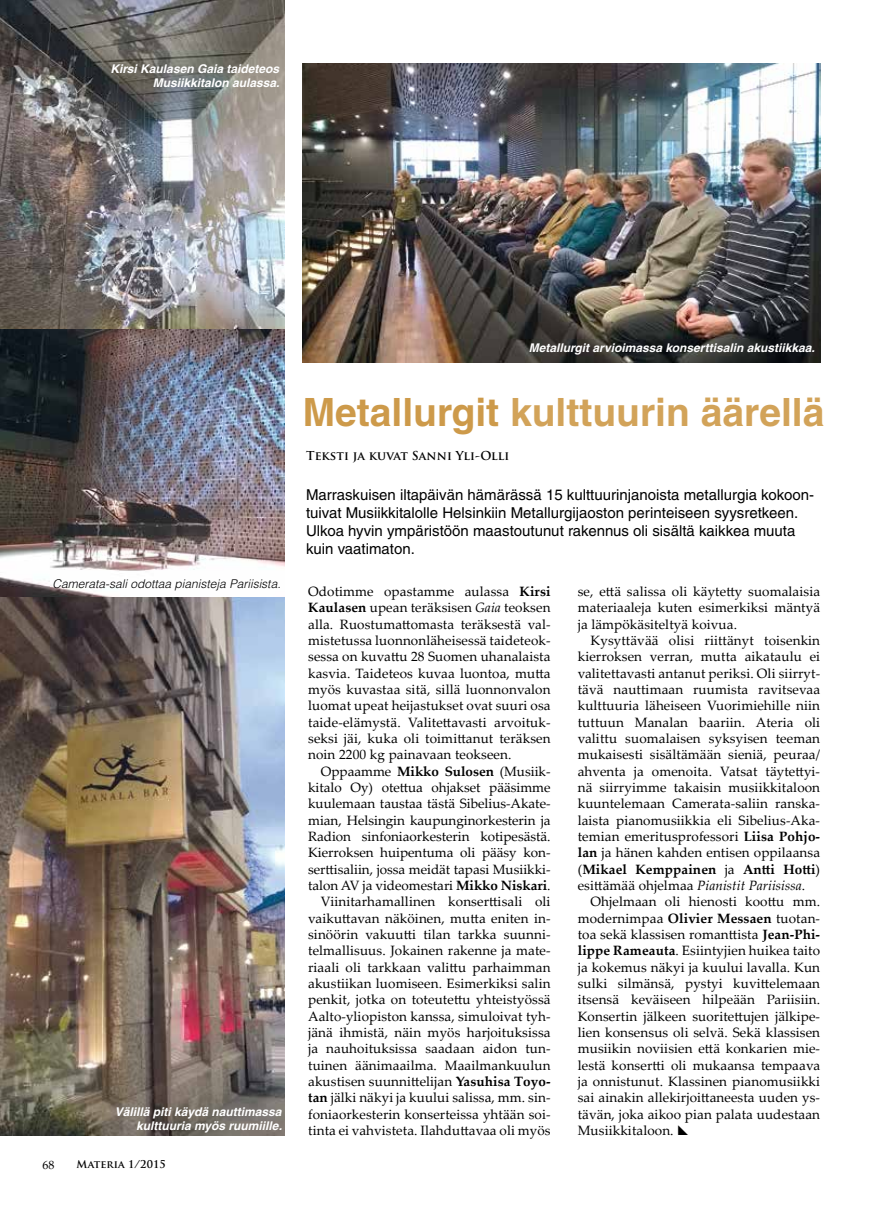
<style>
.page{position:relative;width:893px;height:1221px;background:#fff}
.page>*{position:absolute;margin:0;border:0;box-sizing:border-box;transform-origin:0 0}
.t1{font:700 39px "Helvetica";color:#d2a359}
.t2{font:15px/18px "Helvetica";color:#000}
.t3{font:13.5px/16.4px "Palatino Linotype";letter-spacing:.005em;color:#000;text-align:justify}
.t4{font:italic 700 12px/14.4px "Helvetica";color:#fff;text-align:right}
.t5{font:italic 300 12px "Helvetica";color:#000}
.t6{font:700 12px "Trajan Pro";letter-spacing:.01em;color:#000}
.t7{font:12px "Palatino Linotype";color:#000}
.t8{font:700 10.5px "Trajan Pro";letter-spacing:.01em;color:#000}
.s1{color:#cd9a4a}
.s2{font-weight:700}
.s3{font-style:italic}
</style>
<div class="page">
<img style="left:302px;top:64px;width:519px;height:299px">
<img style="left:0;top:596px;width:285px;height:539px">
<img style="left:0;top:0;width:285px;height:330px">
<img style="left:0;top:330px;width:285px;height:266px">
<p class="t4" style="left:110px;top:61px;width:171px">Kirsi Kaulasen Gaia taideteos<br>Musiikkitalon aulassa.</p>
<p class="t5" style="left:53px;top:576px;width:230px">Camerata-sali odottaa pianisteja Pariisista.</p>
<p class="t4" style="left:115px;top:1104px;width:169px">Välillä piti käydä nauttimassa kulttuuria myös ruumiille.</p>
<p class="t7" style="left:43px;top:1155px;width:13px">68</p>
<p class="t8" style="left:77px;top:1157px;width:91px">Materia 1/2015</p>
<p class="t4" style="left:529px;top:340px;width:288px">Metallurgit arvioimassa konserttisalin akustiikkaa.</p>
<h1 class="t1" style="left:303px;top:388px;width:523px"><span class="s1">Metallurgit</span> kulttuurin äärellä</h1>
<p class="t6" style="left:306px;top:448px;width:205px">Teksti ja kuvat Sanni Yli-Olli</p>
<p class="t2" style="left:306px;top:485px;width:509px">Marraskuisen iltapäivän hämärässä 15 kulttuurinjanoista metallurgia kokoon&shy;tuivat Musiikkitalolle Helsinkiin Metallurgijaoston perinteiseen syysretkeen.<br>Ulkoa hyvin ympäristöön maastoutunut rakennus oli sisältä kaikkea muuta kuin vaatimaton.</p>
<p class="t3" style="left:308px;top:582px;width:244px">Odotimme opastamme aulassa <span class="s2">Kirsi Kaulasen</span> upean teräksisen <span class="s3">Gaia</span> teoksen alla. Ruostumattomasta teräksestä val&shy;mistetussa luonnonläheisessä taideteok&shy;sessa on kuvattu 28 Suomen uhanalaista kasvia. Taideteos kuvaa luontoa, mutta myös kuvastaa sitä, sillä luonnonvalon luomat upeat heijastukset ovat suuri osa taide-elämystä. Valitettavasti arvoituk&shy;seksi jäi, kuka oli toimittanut teräksen noin 2200 kg painavaan teokseen.</p>
<p class="t3" style="left:308px;top:762px;width:244px;text-align:right">Oppaamme <span class="s2">Mikko Sulosen</span> (Musiik&shy;kitalo Oy) otettua ohjakset pääsimme kuulemaan taustaa tästä Sibelius-Akate&shy;mian, Helsingin kaupunginorkesterin ja Radion sinfoniaorkesterin kotipesästä.<br>Kierroksen huipentuma oli pääsy kon&shy;serttisaliin, jossa meidät tapasi Musiikki&shy;talon AV ja videomestari <span class="s2">Mikko Niskari</span>.<br>Viinitarhamallinen konserttisali oli vaikuttavan näköinen, mutta eniten in&shy;sinöörin vakuutti tilan tarkka suunni&shy;telmallisuus. Jokainen rakenne ja mate&shy;riaali oli tarkkaan valittu parhaimman akustiikan luomiseen. Esimerkiksi salin penkit, jotka on toteutettu yhteistyössä Aalto-yliopiston kanssa, simuloivat tyh&shy;jänä ihmistä, näin myös harjoituksissa ja nauhoituksissa saadaan aidon tun&shy;tuinen äänimaailma. Maailmankuulun akustisen suunnittelijan <span class="s2">Yasuhisa Toyo&shy;tan</span> jälki näkyi ja kuului salissa, mm. sin&shy;foniaorkesterin konserteissa yhtään soi&shy;tinta ei vahvisteta. Ilahduttavaa oli myös</p>
<p class="t3" style="left:578px;top:582px;width:244px">se, että salissa oli käytetty suomalaisia materiaaleja kuten esimerkiksi mäntyä ja lämpökäsiteltyä koivua.</p>
<p class="t3" style="left:578px;top:631px;width:244px;text-indent:13px">Kysyttävää olisi riittänyt toisenkin kierroksen verran, mutta aikataulu ei valitettavasti antanut periksi. Oli siirryt&shy;tävä nauttimaan ruumista ravitsevaa kulttuuria läheiseen Vuorimiehille niin tuttuun Manalan baariin. Ateria oli valittu suomalaisen syksyisen teeman mukaisesti sisältämään sieniä, peuraa/ ahventa ja omenoita. Vatsat täytettyi&shy;nä siirryimme takaisin musiikkitaloon kuuntelemaan Camerata-saliin ranska&shy;laista pianomusiikkia eli Sibelius-Aka&shy;temian emeritusprofessori <span class="s2">Liisa Pohjo&shy;lan</span> ja hänen kahden entisen oppilaansa (<span class="s2">Mikael Kemppainen</span> ja <span class="s2">Antti Hotti</span>) esittämää ohjelmaa <span class="s3">Pianistit Pariisissa</span>.</p>
<p class="t3" style="left:578px;top:893px;width:244px;text-indent:13px">Ohjelmaan oli hienosti koottu mm. modernimpaa <span class="s2">Olivier Messaen</span> tuotan&shy;toa sekä klassisen romanttista <span class="s2">Jean-Phi&shy;lippe Rameauta</span>. Esiintyjien huikea taito ja kokemus näkyi ja kuului lavalla. Kun sulki silmänsä, pystyi kuvittelemaan itsensä keväiseen hilpeään Pariisiin.<br>Konsertin jälkeen suoritettujen jälkipe&shy;lien konsensus oli selvä. Sekä klassisen musiikin noviisien että konkarien mie&shy;lestä konsertti oli mukaansa tempaava ja onnistunut. Klassinen pianomusiikki sai ainakin allekirjoittaneesta uuden ys&shy;tävän, joka aikoo pian palata uudestaan Musiikkitaloon.</p>
</div>
